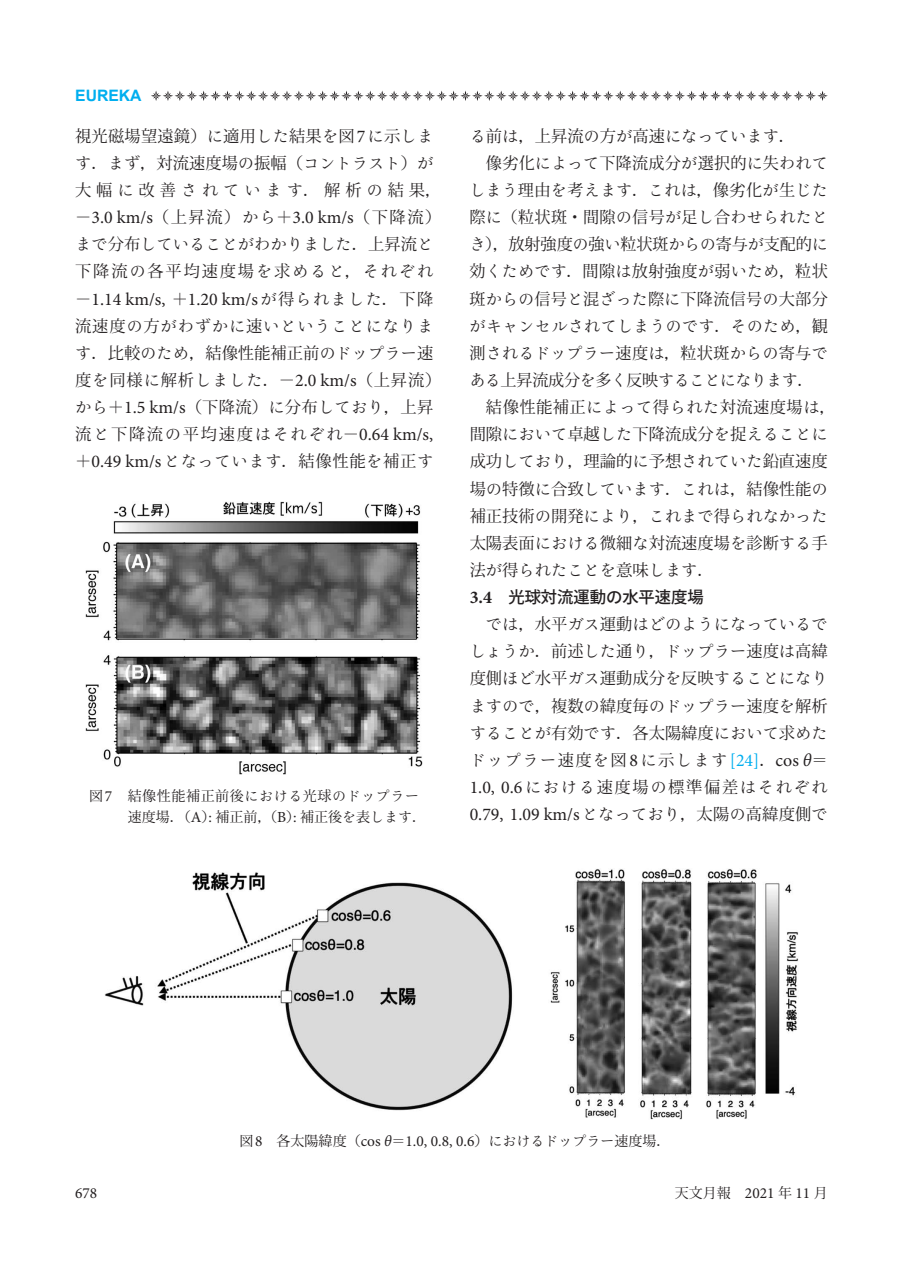
<style>
.page{position:relative;width:903px;height:1275px;background:#fff}
.page>*{position:absolute;margin:0;border:0;box-sizing:border-box;transform-origin:0 0}
.t1{font:17.85px "Minion Pro";letter-spacing:.005em;color:#231f20}
.t2{font:16.28px/27.1px "Ryo Text Plus N";color:#231f20;text-align:justify}
.t3{font:16.28px/27.1px "Koz Min Pro";letter-spacing:.015em;color:#231f20}
.t4{font:16.28px "Ryo Text Plus N";letter-spacing:.04em;color:#231f20}
.t5{font:16.28px "Ryo Text Plus N";letter-spacing:.05em;color:#231f20}
.t6{font:16.28px "Koz Min Pro";letter-spacing:.11em;color:#231f20}
.t7{font:500 16.28px "Koz Go Pro";color:#231f20}
.t8{font:700 15.75px "Arial";color:#00aeef}
.t9{font:15.4px "Minion Pro";color:#231f20}
.t10{font:14px/21px "Koz Min Pro";letter-spacing:.045em;color:#231f20}
.t11{font:14px "Koz Min Pro";color:#231f20}
.s1{font-family:"Ryo Text Plus N"}
.s2{font-family:"Minion Pro";font-size:17.85px}
.s3{font-family:"Koz Min Pro"}
.s4{font-family:"Koz Min Pro";font-size:16.28px}
.s5{font-family:"Ryo Text Plus N";font-size:16.28px}
.s6{font-family:"Minion Pro";font-size:15.4px}
.s7{font-family:"Minion Pro";font-weight:700;font-size:17.85px}
.s8{font-family:"Ryo Gothic Plus N"}
.s9{font-family:"Minion Pro";font-size:17.85px;color:#00aeef}
.s10{font-family:"Minion Pro";font-style:italic;font-size:17.85px}
.s11{font-family:"Koz Min Pro";font-size:14px}
.s12{font-style:italic}
.s13{font-family:"Ryo Text Plus N";font-size:14px}
</style>
<div class="page">
<img style="left:86px;top:502px;width:337px;height:272px">
<img style="left:105px;top:869px;width:694px;height:250px">
<svg style="left:151px;top:91px;width:677px;height:10px"></svg>
<p class="t8" style="left:75px;top:85px;width:68px">EUREKA</p>
<p class="t3" style="left:75px;top:122px;width:360px">視光磁場望遠鏡）<span class="s1">に</span>適用<span class="s1">した</span>結果<span class="s1">を</span>図<span class="s2">7</span><span class="s1">に</span>示<span class="s1">しま</span></p>
<p class="t2" style="left:75px;top:150px;width:360px">す<span class="s3">．</span>まず<span class="s3">，対流速度場</span>の<span class="s3">振幅（</span>コントラスト<span class="s3">）</span>が</p>
<p class="t3" style="left:75px;top:176px;width:368px">大幅<span class="s1">に</span>改善<span class="s1">されています</span>．解析<span class="s1">の</span>結果，</p>
<p class="t1" style="left:75px;top:206px;width:368px"><span class="s4">－</span>3.0 km/s<span class="s4">（上昇流）</span><span class="s5">から</span><span class="s4">＋</span>3.0 km/s<span class="s4">（下降流）</span></p>
<p class="t2" style="left:75px;top:231px;width:360px">まで<span class="s3">分布</span>していることがわかりました<span class="s3">．上昇流</span>と</p>
<p class="t6" style="left:75px;top:260px;width:360px">下降流<span class="s1">の</span>各平均速度場<span class="s1">を</span>求<span class="s1">めると</span>，<span class="s1">それぞれ</span></p>
<p class="t1" style="left:75px;top:287px;width:360px"><span class="s4">－</span>1.14 km/s, <span class="s4">＋</span>1.20 km/s<span class="s5">が</span><span class="s4">得</span><span class="s5">られました</span><span class="s4">．下降</span></p>
<p class="t5" style="left:75px;top:316px;width:360px"><span class="s3">流速度</span>の<span class="s3">方</span>がわずかに<span class="s3">速</span>いということになりま</p>
<p class="t3" style="left:75px;top:339px;width:368px"><span class="s1">す</span>．比較<span class="s1">のため</span>，結像性能補正前<span class="s1">のドップラー</span>速度<span class="s1">を</span>同様<span class="s1">に</span>解析<span class="s1">しました</span>．－<span class="s2">2.0 km/s</span>（上昇流）<span class="s1">から</span>＋<span class="s2">1.5 km/s</span>（下降流）<span class="s1">に</span>分布<span class="s1">しており</span>，上昇流<span class="s1">と</span>下降流<span class="s1">の</span>平均速度<span class="s1">はそれぞれ</span>－<span class="s2">0.64 km/s,</span></p>
<p class="t4" style="left:75px;top:451px;width:360px"><span class="s3">＋</span><span class="s2">0.49 km/s</span>となっています<span class="s3">．結像性能</span>を<span class="s3">補正</span>す</p>
<p class="t10" style="left:128px;top:785px;width:300px;text-indent:-38px">図<span class="s6">7</span> 結像性能補正前後<span class="s1">における</span>光球<span class="s1">のドップラー</span>速度場．（<span class="s6">A</span>）<span class="s6">:</span> 補正前，（<span class="s6">B</span>）<span class="s6">:</span> 補正後<span class="s1">を</span>表<span class="s1">します</span>．</p>
<p class="t2" style="left:470px;top:122px;width:327px">る<span class="s3">前</span>は<span class="s3">，上昇流</span>の<span class="s3">方</span>が<span class="s3">高速</span>になっています<span class="s3">．</span></p>
<p class="t3" style="left:486px;top:149px;width:344px">像劣化<span class="s1">によって</span>下降流成分<span class="s1">が</span>選択的<span class="s1">に</span>失<span class="s1">われて</span></p>
<p class="t2" style="left:469px;top:177px;width:360px">しまう<span class="s3">理由</span>を<span class="s3">考</span>えます<span class="s3">．</span>これは<span class="s3">，像劣化</span>が<span class="s3">生</span>じた</p>
<p class="t3" style="left:469px;top:203px;width:360px;text-align:justify">際<span class="s1">に</span>（粒状斑・間隙<span class="s1">の</span>信号<span class="s1">が</span>足<span class="s1">し</span>合<span class="s1">わせられたとき</span>），放射強度<span class="s1">の</span>強<span class="s1">い</span>粒状斑<span class="s1">からの</span>寄与<span class="s1">が</span>支配的<span class="s1">に</span>効<span class="s1">くためです</span>．間隙<span class="s1">は</span>放射強度<span class="s1">が</span>弱<span class="s1">いため</span>，粒状斑<span class="s1">からの</span>信号<span class="s1">と</span>混<span class="s1">ざった</span>際<span class="s1">に</span>下降流信号<span class="s1">の</span>大部分</p>
<p class="t2" style="left:469px;top:312px;width:360px">がキャンセルされてしまうのです<span class="s3">．</span>そのため<span class="s3">，観測</span>されるドップラー<span class="s3">速度</span>は<span class="s3">，粒状斑</span>からの<span class="s3">寄与</span>である<span class="s3">上昇流成分</span>を<span class="s3">多</span>く<span class="s3">反映</span>することになります<span class="s3">．</span></p>
<p class="t3" style="left:486px;top:393px;width:351px">結像性能補正<span class="s1">によって</span>得<span class="s1">られた</span>対流速度場<span class="s1">は</span>，</p>
<p class="t2" style="left:470px;top:421px;width:360px"><span class="s3">間隙</span>において<span class="s3">卓越</span>した<span class="s3">下降流成分</span>を<span class="s3">捉</span>えることに</p>
<p class="t3" style="left:470px;top:447px;width:360px">成功<span class="s1">しており</span>，理論的<span class="s1">に</span>予想<span class="s1">されていた</span>鉛直速度場<span class="s1">の</span>特徴<span class="s1">に</span>合致<span class="s1">しています</span>．<span class="s1">これは</span>，結像性能<span class="s1">の</span></p>
<p class="t2" style="left:470px;top:502px;width:360px"><span class="s3">補正技術</span>の<span class="s3">開発</span>により<span class="s3">，</span>これまで<span class="s3">得</span>られなかった</p>
<p class="t3" style="left:470px;top:529px;width:360px">太陽表面<span class="s1">における</span>微細<span class="s1">な</span>対流速度場<span class="s1">を</span>診断<span class="s1">する</span>手</p>
<p class="t2" style="left:470px;top:556px;width:246px"><span class="s3">法</span>が<span class="s3">得</span>られたことを<span class="s3">意味</span>します<span class="s3">．</span></p>
<p class="t7" style="left:470px;top:587px;width:236px"><span class="s7">3.4</span>　光球対流運動<span class="s8">の</span>水平速度場</p>
<p class="t2" style="left:470px;top:611px;width:360px;text-indent:16px">では<span class="s3">，水平</span>ガス<span class="s3">運動</span>はどのようになっているでしょうか<span class="s3">．前述</span>した<span class="s3">通</span>り<span class="s3">，</span>ドップラー<span class="s3">速度</span>は<span class="s3">高緯度側</span>ほど<span class="s3">水平</span>ガス<span class="s3">運動成分</span>を<span class="s3">反映</span>することになりますので<span class="s3">，複数</span>の<span class="s3">緯度毎</span>のドップラー<span class="s3">速度</span>を<span class="s3">解析</span>することが<span class="s3">有効</span>です<span class="s3">．各太陽緯度</span>において<span class="s3">求</span>めたドップラー<span class="s3">速度</span>を<span class="s3">図</span><span class="s2">8</span>に<span class="s3">示</span>します<span class="s9">[24]</span><span class="s3">．</span><span class="s2">cos</span> <span class="s10">θ</span><span class="s3">＝</span><span class="s2">1.0, 0.6</span>における<span class="s3">速度場</span>の<span class="s3">標準偏差</span>はそれぞれ</p>
<p class="t1" style="left:470px;top:802px;width:360px">0.79, 1.09 km/s<span class="s5">となっており</span><span class="s4">，太陽</span><span class="s5">の</span><span class="s4">高緯度側</span><span class="s5">で</span></p>
<p class="t9" style="left:239px;top:1130px;width:432px"><span class="s11">図</span>8<span class="s11">　各太陽緯度（</span>cos <span class="s12">θ</span><span class="s11">＝</span>1.0, 0.8, 0.6<span class="s11">）</span><span class="s13">におけるドップラー</span><span class="s11">速度場．</span></p>
<p class="t9" style="left:75px;top:1182px;width:24px">678</p>
<p class="t11" style="left:675px;top:1183px;width:154px">天文月報　<span class="s6">2021</span> 年 <span class="s6">11</span> 月</p>
</div>
